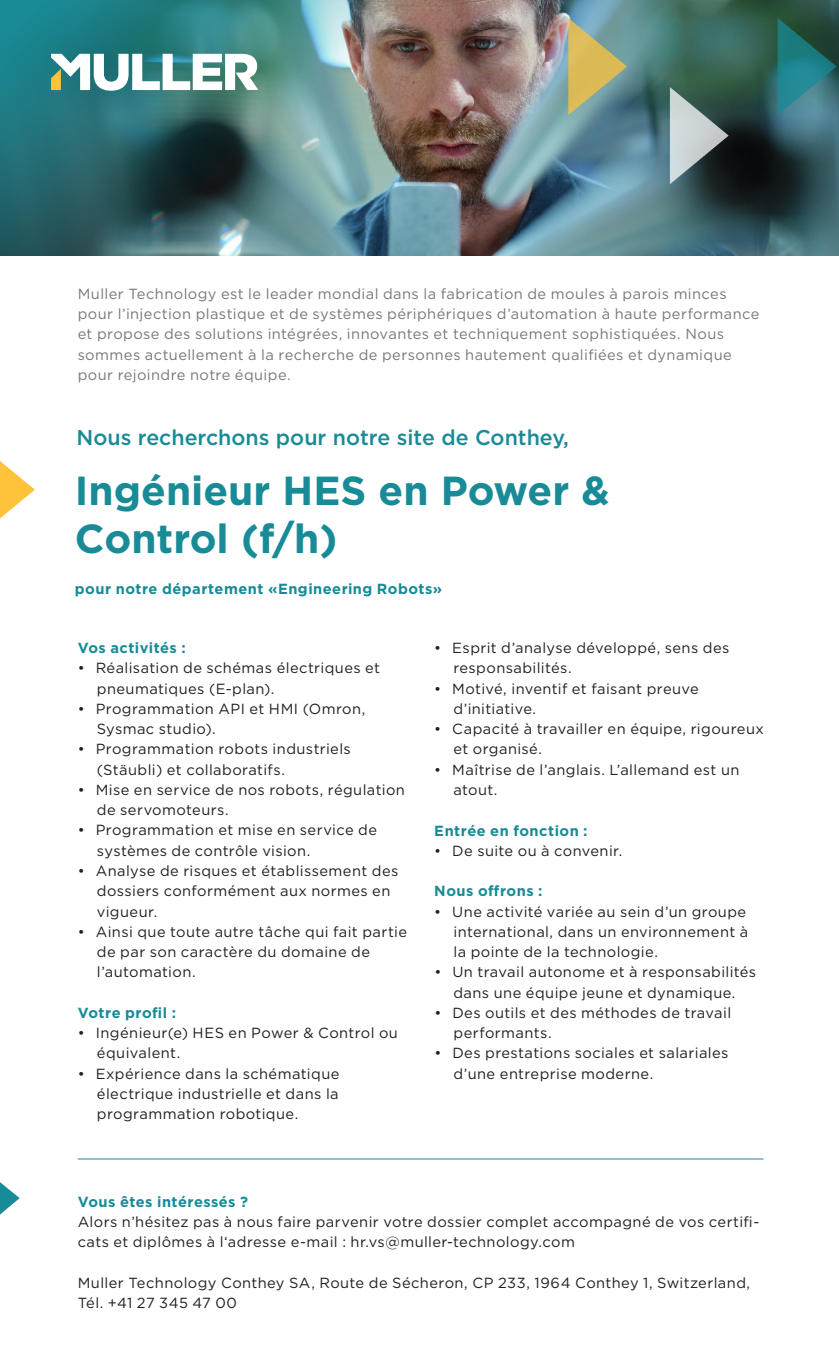
<style>
.page{position:relative;width:839px;height:1372px;background:#fff}
.page>*{position:absolute;margin:0;border:0;box-sizing:border-box;transform-origin:0 0}
.t1{font:700 40.5px/48.6px "Gotham";color:#188b96}
.t2{font:500 21.38px "Gotham";color:#188b96}
.t3{font:14.62px/20.2px "Gotham";letter-spacing:.03em;color:#231f20}
.t4{font:14.62px/20.2px "Gotham";letter-spacing:.03em;color:#76787b}
.t5{font:700 14.62px "Gotham";letter-spacing:.03em;color:#188b96}
</style>
<div class="page">
<img style="left:549px;top:0;width:290px;height:255px">
<img style="left:0;top:0;width:549px;height:255px">
<svg style="left:51px;top:54px;width:207px;height:37px"></svg>
<svg style="left:670px;top:87px;width:58px;height:97px;background:#7a8987"></svg>
<svg style="left:777px;top:18px;width:59px;height:97px;background:#2a7274"></svg>
<svg style="left:568px;top:18px;width:59px;height:97px;background:#a3a97c"></svg>
<svg style="left:0;top:461px;width:35px;height:57px"></svg>
<svg style="left:0;top:1182px;width:20px;height:32px"></svg>
<hr style="left:78px;top:1158px;width:685px;height:1px;background:#188b96">
<p class="t4" style="left:78px;top:283px;width:683px">Muller Technology est le leader mondial dans la fabrication de moules à parois minces pour l’injection plastique et de systèmes périphériques d’automation à haute performance et propose des solutions intégrées, innovantes et techniquement sophistiquées. Nous sommes actuellement à la recherche de personnes hautement qualifiées et dynamique pour rejoindre notre équipe.</p>
<h2 class="t2" style="left:77px;top:423px;width:494px">Nous recherchons pour notre site de Conthey,</h2>
<h1 class="t1" style="left:75px;top:466px;width:536px">Ingénieur HES en Power &amp;<br>Control (f/h)</h1>
<p class="t5" style="left:75px;top:578px;width:369px">pour notre département «Engineering Robots»</p>
<p class="t5" style="left:78px;top:638px;width:110px">Vos activités :</p>
<p class="t3" style="left:97px;top:657px;width:285px;text-indent:-19px">• Réalisation de schémas électriques et pneumatiques (E-plan).</p>
<p class="t3" style="left:97px;top:698px;width:270px;text-indent:-19px">• Programmation API et HMI (Omron,<br>Sysmac studio).</p>
<p class="t3" style="left:97px;top:738px;width:255px;text-indent:-19px">• Programmation robots industriels (Stäubli) et collaboratifs.</p>
<p class="t3" style="left:97px;top:779px;width:309px;text-indent:-19px">• Mise en service de nos robots, régulation de servomoteurs.</p>
<p class="t3" style="left:97px;top:819px;width:282px;text-indent:-19px">• Programmation et mise en service de systèmes de contrôle vision.</p>
<p class="t3" style="left:97px;top:860px;width:303px;text-indent:-19px">• Analyse de risques et établissement des dossiers conformément aux normes en vigueur.</p>
<p class="t3" style="left:97px;top:921px;width:312px;text-indent:-19px">• Ainsi que toute autre tâche qui fait partie de par son caractère du domaine de l’automation.</p>
<p class="t5" style="left:78px;top:1002px;width:100px">Votre profil :</p>
<p class="t3" style="left:97px;top:1022px;width:302px;text-indent:-19px">• Ingénieur(e) HES en Power &amp; Control ou équivalent.</p>
<p class="t3" style="left:97px;top:1062px;width:244px;text-align:justify;text-indent:-19px">• Expérience dans la schématique électrique industrielle et dans la programmation robotique.</p>
<p class="t3" style="left:453px;top:637px;width:277px;text-indent:-19px">• Esprit d’analyse développé, sens des responsabilités.</p>
<p class="t3" style="left:453px;top:678px;width:247px;text-indent:-19px">• Motivé, inventif et faisant preuve d’initiative.</p>
<p class="t3" style="left:453px;top:718px;width:312px;text-indent:-19px">• Capacité à travailler en équipe, rigoureux et organisé.</p>
<p class="t3" style="left:453px;top:759px;width:287px;text-indent:-19px">• Maîtrise de l’anglais. L’allemand est un atout.</p>
<p class="t5" style="left:434px;top:820px;width:155px">Entrée en fonction :</p>
<p class="t3" style="left:434px;top:840px;width:189px">• De suite ou à convenir.</p>
<p class="t5" style="left:434px;top:881px;width:110px">Nous offrons :</p>
<p class="t3" style="left:453px;top:900px;width:296px;text-indent:-19px">• Une activité variée au sein d’un groupe international, dans un environnement à la pointe de la technologie.</p>
<p class="t3" style="left:434px;top:961px;width:323px;text-align:center">• Un travail autonome et à responsabilités dans une équipe jeune et dynamique.</p>
<p class="t3" style="left:453px;top:1002px;width:279px;text-indent:-19px">• Des outils et des méthodes de travail performants.</p>
<p class="t3" style="left:453px;top:1042px;width:276px;text-indent:-19px">• Des prestations sociales et salariales d’une entreprise moderne.</p>
<p class="t5" style="left:78px;top:1191px;width:172px">Vous êtes intéressés ?</p>
<p class="t3" style="left:78px;top:1211px;width:683px">Alors n’hésitez pas à nous faire parvenir votre dossier complet accompagné de vos certifi&shy;cats et diplômes à l‘adresse e-mail : hr.vs@muller-technology.com</p>
<p class="t3" style="left:78px;top:1271px;width:674px">Muller Technology Conthey SA, Route de Sécheron, CP 233, 1964 Conthey 1, Switzerland,<br>Tél. +41 27 345 47 00</p>
</div>
